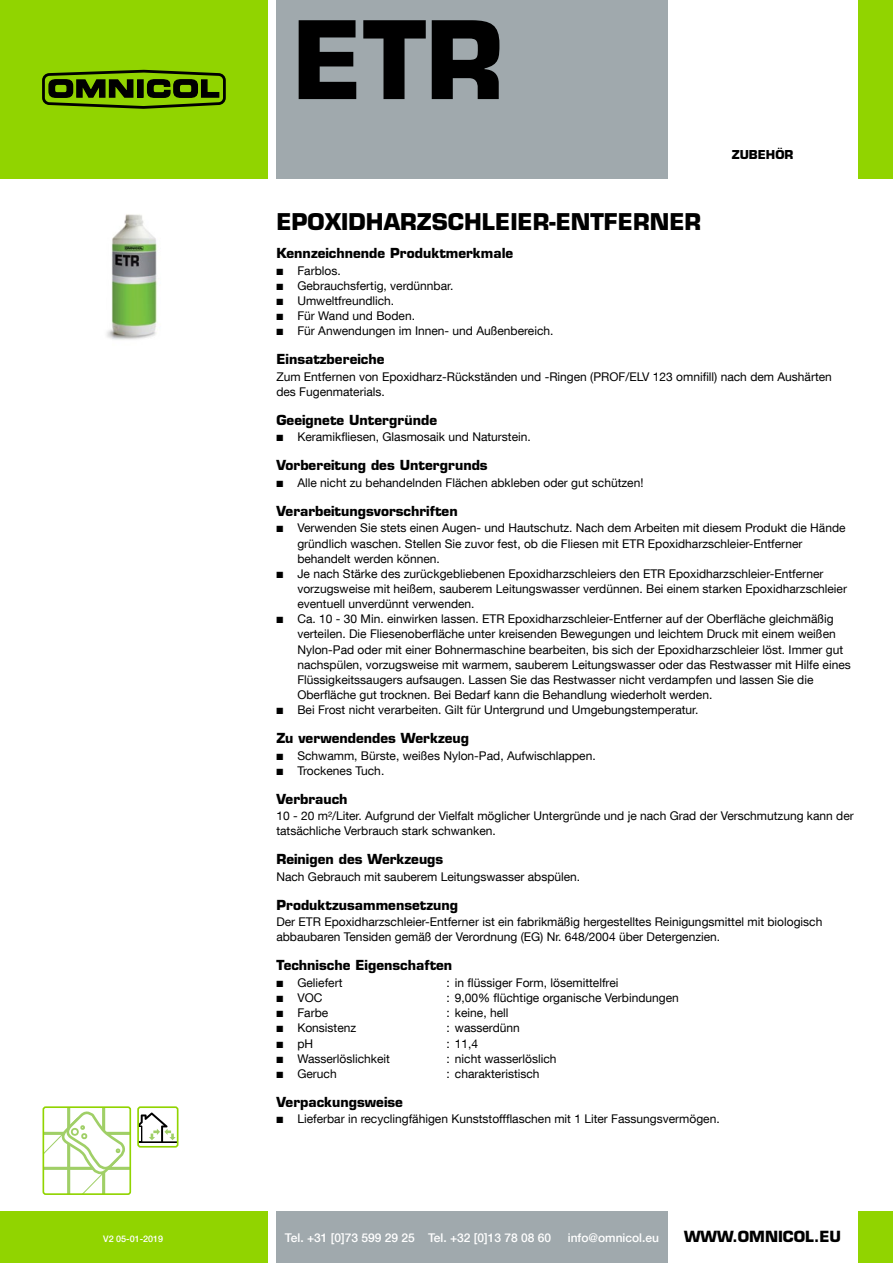
<style>
.page{position:relative;width:893px;height:1263px;background:#fff}
.page>*{position:absolute;margin:0;border:0;box-sizing:border-box;transform-origin:0 0}
.t1{font:700 105.15px "Eurostile LT Std";color:#000}
.t2{font:700 22.5px "Eurostile LT Std";color:#000}
.t3{font:700 15px "Eurostile LT Std";color:#000}
.t4{font:700 13.5px "Eurostile LT Std";color:#000}
.t5{font:12px/15.1px "Helvetica Neue LT Com";color:#000}
.t6{font:500 12px "Helvetica Neue LT Com";color:#fff}
.t7{font:700 12px "Eurostile LT Std";color:#000}
.t8{font:500 9px "Helvetica Neue LT Com";color:#fff}
</style>
<div class="page">
<div style="left:0;top:1212px;width:268px;height:51px;background:#91d400"></div>
<div style="left:859px;top:1212px;width:34px;height:51px;background:#91d400"></div>
<div style="left:276px;top:1212px;width:392px;height:51px;background:#a0a9ad"></div>
<div style="left:276px;top:0;width:392px;height:179px;background:#a0a9ad"></div>
<div style="left:858px;top:0;width:35px;height:179px;background:#91d400"></div>
<div style="left:0;top:0;width:268px;height:179px;background:#91d400"></div>
<div style="left:42px;top:73px;width:184px;height:32px;border:3px solid #000;border-radius:6px"></div>
<svg style="left:48px;top:79px;width:86px;height:19px"></svg>
<div style="left:138px;top:80px;width:5px;height:17px;background:#000"></div>
<div style="left:137px;top:79px;width:7px;height:19px;border:1px solid #000"></div>
<svg style="left:146px;top:79px;width:74px;height:19px"></svg>
<img style="left:106px;top:214px;width:51px;height:126px">
<svg style="left:138px;top:1107px;width:40px;height:40px"></svg>
<hr style="left:138px;top:1143px;width:40px;height:4px;background:#fff">
<svg style="left:140px;top:1109px;width:35px;height:32px"></svg>
<div style="left:137px;top:1106px;width:41px;height:41px;border:2px solid #91d400;border-radius:2px"></div>
<svg style="left:46px;top:1109px;width:82px;height:83px"></svg>
<div style="left:43px;top:1106px;width:88px;height:89px;border:2px solid #91d400;border-radius:2px"></div>
<h1 class="t1" style="left:292px;top:-5px;width:213px">ETR</h1>
<p class="t7" style="left:732px;top:147px;width:63px">ZUBEHÖR</p>
<h2 class="t2" style="left:276px;top:207px;width:426px">EPOXIDHARZSCHLEIER-ENTFERNER</h2>
<p class="t4" style="left:276px;top:245px;width:238px">Kennzeichnende Produktmerkmale</p>
<p class="t5" style="left:276px;top:263px;width:66px">■ Farblos.</p>
<p class="t5" style="left:276px;top:278px;width:179px">■ Gebrauchsfertig, verdünnbar.</p>
<p class="t5" style="left:276px;top:293px;width:119px">■ Umweltfreundlich.</p>
<p class="t5" style="left:276px;top:308px;width:140px">■ Für Wand und Boden.</p>
<p class="t5" style="left:276px;top:323px;width:279px">■ Für Anwendungen im Innen- und Außenbereich.</p>
<p class="t4" style="left:276px;top:351px;width:110px">Einsatzbereiche</p>
<p class="t5" style="left:276px;top:369px;width:557px">Zum Entfernen von Epoxidharz-Rückständen und -Ringen (PROF/ELV 123 omnifill) nach dem Aushärten des Fugenmaterials.</p>
<p class="t4" style="left:276px;top:411px;width:162px">Geeignete Untergründe</p>
<p class="t5" style="left:276px;top:429px;width:256px">■ Keramikfliesen, Glasmosaik und Naturstein.</p>
<p class="t4" style="left:276px;top:457px;width:213px">Vorbereitung des Untergrunds</p>
<p class="t5" style="left:276px;top:475px;width:369px">■ Alle nicht zu behandelnden Flächen abkleben oder gut schützen!</p>
<p class="t4" style="left:276px;top:502px;width:183px">Verarbeitungsvorschriften</p>
<p class="t5" style="left:297px;top:520px;width:550px;text-indent:-21px">■ Verwenden Sie stets einen Augen- und Hautschutz. Nach dem Arbeiten mit diesem Produkt die Hände gründlich waschen. Stellen Sie zuvor fest, ob die Fliesen mit ETR Epoxidharzschleier-Entferner behandelt werden können.</p>
<p class="t5" style="left:297px;top:566px;width:551px;text-indent:-21px">■ Je nach Stärke des zurückgebliebenen Epoxidharzschleiers den ETR Epoxidharzschleier-Entferner vorzugsweise mit heißem, sauberem Leitungswasser verdünnen. Bei einem starken Epoxidharzschleier eventuell unverdünnt verwenden.</p>
<p class="t5" style="left:297px;top:611px;width:555px;text-indent:-21px">■ Ca. 10 - 30 Min. einwirken lassen. ETR Epoxidharzschleier-Entferner auf der Oberfläche gleichmäßig verteilen. Die Fliesenoberfläche unter kreisenden Bewegungen und leichtem Druck mit einem weißen Nylon-Pad oder mit einer Bohnermaschine bearbeiten, bis sich der Epoxidharzschleier löst. Immer gut nachspülen, vorzugsweise mit warmem, sauberem Leitungswasser oder das Restwasser mit Hilfe eines Flüssigkeitssaugers aufsaugen. Lassen Sie das Restwasser nicht verdampfen und lassen Sie die Oberfläche gut trocknen. Bei Bedarf kann die Behandlung wiederholt werden.</p>
<p class="t5" style="left:276px;top:702px;width:424px">■ Bei Frost nicht verarbeiten. Gilt für Untergrund und Umgebungstemperatur.</p>
<p class="t4" style="left:276px;top:730px;width:194px">Zu verwendendes Werkzeug</p>
<p class="t5" style="left:276px;top:747px;width:321px">■ Schwamm, Bürste, weißes Nylon-Pad, Aufwischlappen.</p>
<p class="t5" style="left:276px;top:763px;width:109px">■ Trockenes Tuch.</p>
<p class="t4" style="left:276px;top:790px;width:73px">Verbrauch</p>
<p class="t5" style="left:276px;top:808px;width:579px">10 - 20 m²/Liter. Aufgrund der Vielfalt möglicher Untergründe und je nach Grad der Verschmutzung kann der tatsächliche Verbrauch stark schwanken.</p>
<p class="t4" style="left:276px;top:851px;width:169px">Reinigen des Werkzeugs</p>
<p class="t5" style="left:276px;top:869px;width:305px">Nach Gebrauch mit sauberem Leitungswasser abspülen.</p>
<p class="t4" style="left:276px;top:896px;width:183px">Produktzusammensetzung</p>
<p class="t5" style="left:276px;top:914px;width:547px">Der ETR Epoxidharzschleier-Entferner ist ein fabrikmäßig hergestelltes Reinigungsmittel mit biologisch abbaubaren Tensiden gemäß der Verordnung (EG) Nr. 648/2004 über Detergenzien.</p>
<p class="t4" style="left:276px;top:957px;width:177px">Technische Eigenschaften</p>
<p class="t5" style="left:276px;top:975px;width:68px">■ Geliefert</p>
<p class="t5" style="left:446px;top:975px;width:173px">: in flüssiger Form, lösemittelfrei</p>
<p class="t5" style="left:276px;top:990px;width:48px">■ VOC</p>
<p class="t5" style="left:446px;top:990px;width:234px">: 9,00% flüchtige organische Verbindungen</p>
<p class="t5" style="left:276px;top:1005px;width:53px">■ Farbe</p>
<p class="t5" style="left:446px;top:1005px;width:63px">: keine, hell</p>
<p class="t5" style="left:276px;top:1020px;width:81px">■ Konsistenz</p>
<p class="t5" style="left:446px;top:1020px;width:75px">: wasserdünn</p>
<p class="t5" style="left:276px;top:1035px;width:38px">■ pH</p>
<p class="t5" style="left:446px;top:1035px;width:33px">: 11,4</p>
<p class="t5" style="left:276px;top:1050px;width:115px">■ Wasserlöslichkeit</p>
<p class="t5" style="left:446px;top:1050px;width:111px">: nicht wasserlöslich</p>
<p class="t5" style="left:276px;top:1066px;width:62px">■ Geruch</p>
<p class="t5" style="left:446px;top:1066px;width:95px">: charakteristisch</p>
<p class="t4" style="left:276px;top:1093px;width:128px">Verpackungsweise</p>
<p class="t5" style="left:276px;top:1111px;width:445px">■ Lieferbar in recyclingfähigen Kunststoffflaschen mit 1 Liter Fassungsvermögen.</p>
<p class="t8" style="left:103px;top:1233px;width:62px">V2 05-01-2019</p>
<p class="t6" style="left:285px;top:1230px;width:268px">Tel. +31 [0]73 599 29 25 Tel. +32 [0]13 78 08 60</p>
<p class="t6" style="left:568px;top:1230px;width:93px">info@omnicol.eu</p>
<p class="t3" style="left:684px;top:1227px;width:159px">WWW.OMNICOL.EU</p>
</div>
